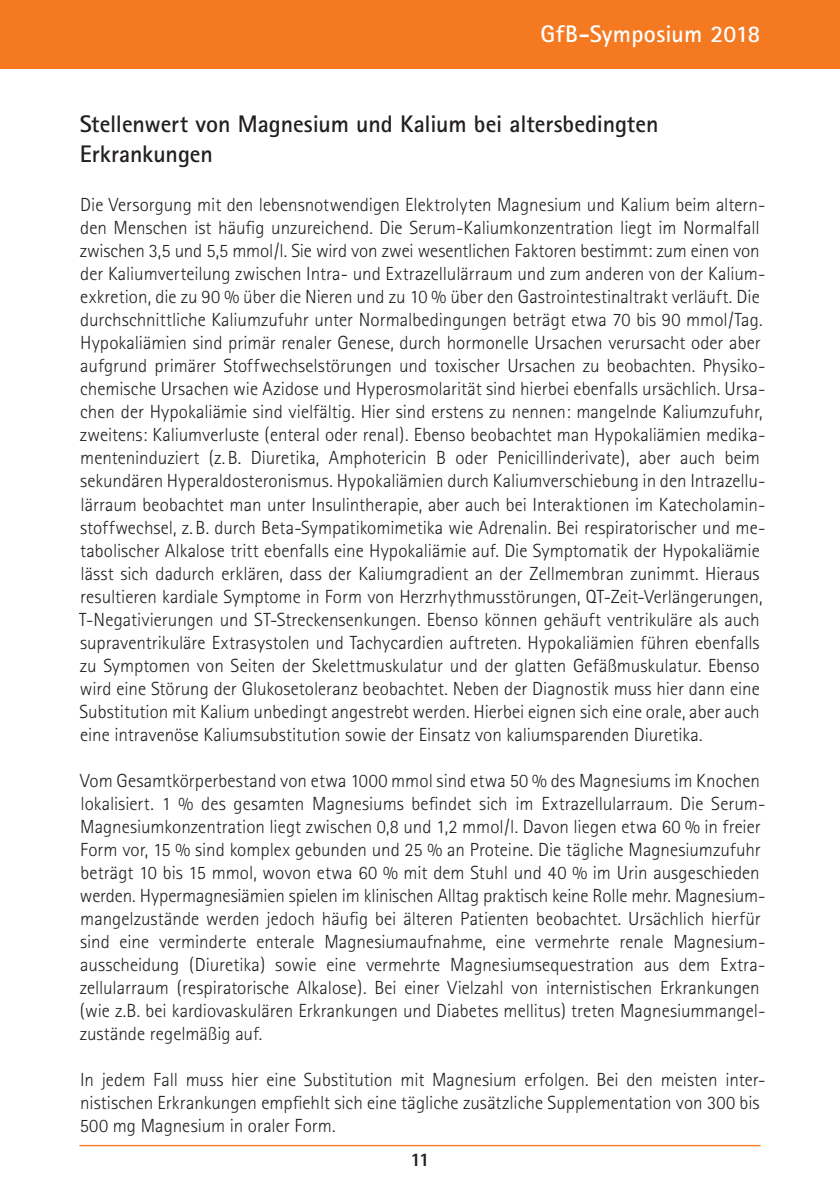
<style>
.page{position:relative;width:840px;height:1191px;background:#fff}
.page>*{position:absolute;margin:0;border:0;box-sizing:border-box;transform-origin:0 0}
.t1{font:700 24px/30px "Rotis Sans Serif";letter-spacing:-.005em;color:#231f20}
.t2{font:700 24px "Rotis Sans Serif";letter-spacing:.005em;color:#fff}
.t3{font:300 19px/23px "Rotis Sans Serif";color:#231f20}
.t4{font:800 19px "Rotis Sans Serif";color:#231f20}
</style>
<div class="page">
<div style="left:0;top:0;width:839px;height:68px;background:#f47921"></div>
<hr style="left:79px;top:1144px;width:681px;height:2px;background:#f47921">
<p class="t2" style="left:540px;top:18px;width:221px">GfB-Symposium 2018</p>
<p class="t1" style="left:80px;top:109px;width:580px">Stellenwert von Magnesium und Kalium bei altersbedingten<br>Erkrankungen</p>
<p class="t3" style="left:79px;top:193px;width:687px">Die Versorgung mit den lebensnotwendigen Elektrolyten Magnesium und Kalium beim altern&shy;den Menschen ist häufig unzureichend. Die Serum-Kaliumkonzentration liegt im Normalfall zwischen 3,5 und 5,5 mmol/l. Sie wird von zwei wesentlichen Faktoren bestimmt: zum einen von der Kaliumverteilung zwischen Intra- und Extrazellulärraum und zum anderen von der Kalium&shy;exkretion, die zu 90 % über die Nieren und zu 10 % über den Gastrointestinaltrakt verläuft. Die durchschnittliche Kaliumzufuhr unter Normalbedingungen beträgt etwa 70 bis 90 mmol/Tag.<br>Hypokaliämien sind primär renaler Genese, durch hormonelle Ursachen verursacht oder aber aufgrund primärer Stoffwechselstörungen und toxischer Ursachen zu beobachten. Physiko&shy;chemische Ursachen wie Azidose und Hyperosmolarität sind hierbei ebenfalls ursächlich. Ursa&shy;chen der Hypokaliämie sind vielfältig. Hier sind erstens zu nennen: mangelnde Kaliumzufuhr, zweitens: Kaliumverluste (enteral oder renal). Ebenso beobachtet man Hypokaliämien medika&shy;menteninduziert (z.B. Diuretika, Amphotericin B oder Penicillinderivate), aber auch beim sekundären Hyperaldosteronismus. Hypokaliämien durch Kaliumverschiebung in den Intrazellu&shy;lärraum beobachtet man unter Insulintherapie, aber auch bei Interaktionen im Katecholamin&shy;stoffwechsel, z.B. durch Beta-Sympatikomimetika wie Adrenalin. Bei respiratorischer und me&shy;tabolischer Alkalose tritt ebenfalls eine Hypokaliämie auf. Die Symptomatik der Hypokaliämie lässt sich dadurch erklären, dass der Kaliumgradient an der Zellmembran zunimmt. Hieraus resultieren kardiale Symptome in Form von Herzrhythmusstörungen, QT-Zeit-Verlängerungen, T-Negativierungen und ST-Streckensenkungen. Ebenso können gehäuft ventrikuläre als auch supraventrikuläre Extrasystolen und Tachycardien auftreten. Hypokaliämien führen ebenfalls zu Symptomen von Seiten der Skelettmuskulatur und der glatten Gefäßmuskulatur. Ebenso wird eine Störung der Glukosetoleranz beobachtet. Neben der Diagnostik muss hier dann eine Substitution mit Kalium unbedingt angestrebt werden. Hierbei eignen sich eine orale, aber auch eine intravenöse Kaliumsubstitution sowie der Einsatz von kaliumsparenden Diuretika.</p>
<p class="t3" style="left:80px;top:769px;width:687px">Vom Gesamtkörperbestand von etwa 1000 mmol sind etwa 50 % des Magnesiums im Knochen lokalisiert. 1 % des gesamten Magnesiums befindet sich im Extrazellularraum. Die Serum-Magnesiumkonzentration liegt zwischen 0,8 und 1,2 mmol/l. Davon liegen etwa 60 % in freier Form vor, 15 % sind komplex gebunden und 25 % an Proteine. Die tägliche Magnesiumzufuhr beträgt 10 bis 15 mmol, wovon etwa 60 % mit dem Stuhl und 40 % im Urin ausgeschieden werden. Hypermagnesiämien spielen im klinischen Alltag praktisch keine Rolle mehr. Magnesium&shy;mangelzustände werden jedoch häufig bei älteren Patienten beobachtet. Ursächlich hierfür sind eine verminderte enterale Magnesiumaufnahme, eine vermehrte renale Magnesium&shy;ausscheidung (Diuretika) sowie eine vermehrte Magnesiumsequestration aus dem Extra&shy;zellularraum (respiratorische Alkalose). Bei einer Vielzahl von internistischen Erkrankungen (wie z.B. bei kardiovaskulären Erkrankungen und Diabetes mellitus) treten Magnesiummangel&shy;zustände regelmäßig auf.</p>
<p class="t3" style="left:80px;top:1068px;width:686px">In jedem Fall muss hier eine Substitution mit Magnesium erfolgen. Bei den meisten inter&shy;nistischen Erkrankungen empfiehlt sich eine tägliche zusätzliche Supplementation von 300 bis<br>500 mg Magnesium in oraler Form.</p>
<p class="t4" style="left:410px;top:1147px;width:21px">11</p>
</div>
